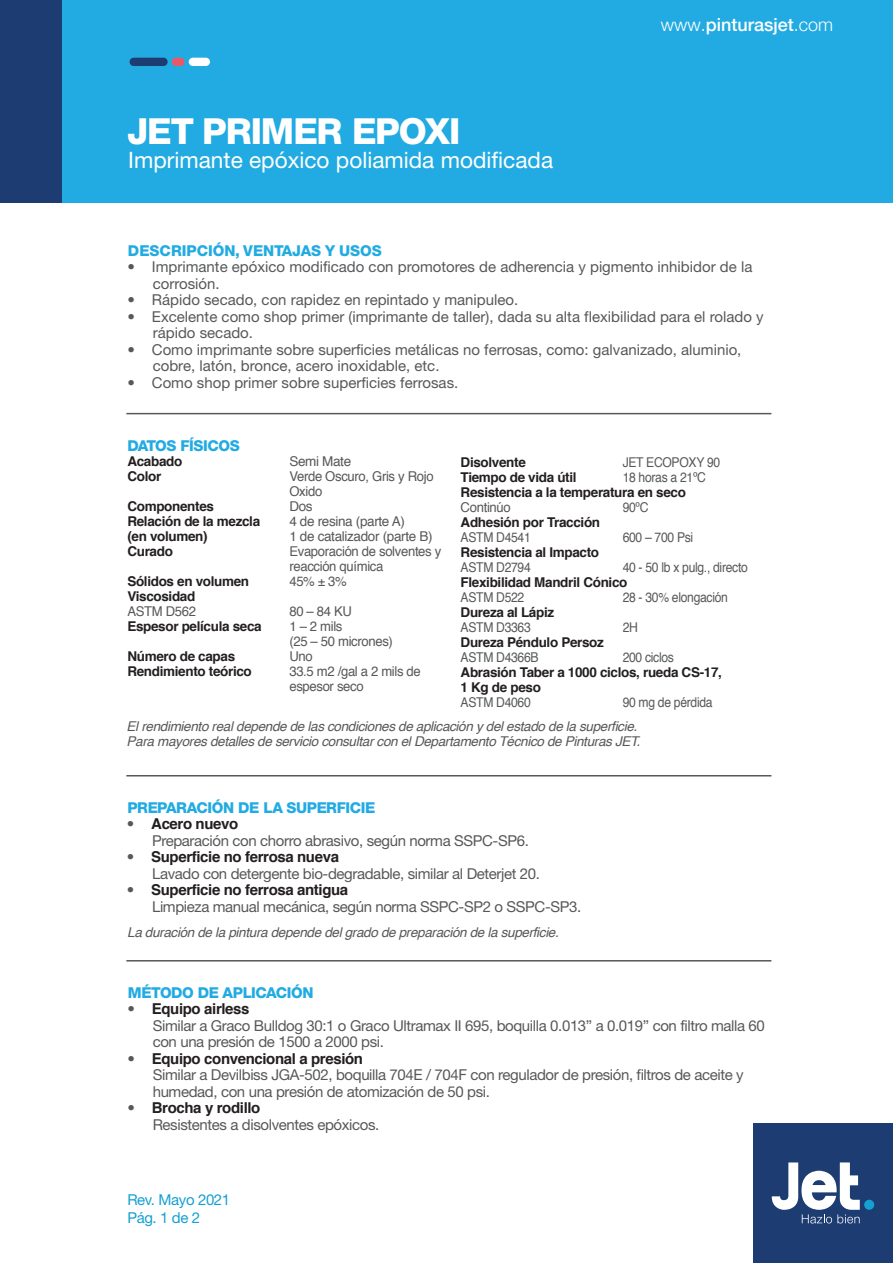
<style>
.page{position:relative;width:893px;height:1263px;background:#fff}
.page>*{position:absolute;margin:0;border:0;box-sizing:border-box;transform-origin:0 0}
.t1{font:800 36px "Helvetica Neue";letter-spacing:-.025em;color:#fff}
.t2{font:22.65px "Helvetica Neue";color:#fff}
.t3{font:500 18px "Helvetica Neue";color:#fff}
.t4{font:15px/16.5px "Helvetica Neue";letter-spacing:-.025em;color:#57585a}
.t5{font:15px/16.5px "Helvetica Neue";color:#57585a}
.t6{font:700 15px "Helvetica";letter-spacing:-.025em;color:#231f20}
.t7{font:800 15px "Helvetica Neue";letter-spacing:-.025em;color:#22abe2}
.t8{font:800 15px "Helvetica Neue";color:#22abe2}
.t9{font:15px/18px "Helvetica Neue";letter-spacing:-.025em;color:#15a0d2}
.t10{font:700 13.5px/15px "Helvetica";letter-spacing:-.025em;color:#231f20}
.t11{font:italic 13.5px/15px "Helvetica";letter-spacing:-.025em;color:#57585a}
.t12{font:13.5px/15px "Helvetica";letter-spacing:-.025em;color:#57585a}
.t13{font:13.5px "Helvetica";letter-spacing:-.025em;color:#57585a;scale:.9 1}
.s1{font-weight:300}
.s2{font-family:"Helvetica Neue";font-weight:400;color:#57585a}
</style>
<div class="page">
<div style="left:753px;top:1123px;width:140px;height:140px;background:#1d3c72"></div>
<div style="left:864px;top:1200px;width:10px;height:10px;background:#15a0d2;border-radius:50%"></div>
<svg style="left:772px;top:1162px;width:88px;height:61px"></svg>
<div style="left:0;top:0;width:893px;height:203px;background:#22abe2"></div>
<div style="left:0;top:0;width:62px;height:203px;background:#1d3c72"></div>
<div style="left:130px;top:58px;width:38px;height:8px;background:#1d3c72;border-radius:4px"></div>
<div style="left:189px;top:58px;width:21px;height:8px;background:#fff;border-radius:4px"></div>
<div style="left:172px;top:58px;width:13px;height:8px;background:#e95869;border-radius:4px"></div>
<hr style="left:126px;top:413px;width:645px;height:1px;background:#57585a">
<hr style="left:126px;top:775px;width:645px;height:1px;background:#57585a">
<hr style="left:126px;top:960px;width:645px;height:1px;background:#57585a">
<h1 class="t1" style="left:127px;top:109px;width:335px">JET PRIMER EPOXI</h1>
<h2 class="t2" style="left:128px;top:147px;width:426px">Imprimante epóxico poliamida modificada</h2>
<p class="t3" style="left:661px;top:10px;width:174px"><span class="s1">www.</span>pinturasjet<span class="s1">.com</span></p>
<p class="t8" style="left:128px;top:241px;width:255px">DESCRIPCIÓN, VENTAJAS Y USOS</p>
<p class="t5" style="left:153px;top:258px;width:601px;text-indent:-25px">• Imprimante epóxico modificado con promotores de adherencia y pigmento inhibidor de la corrosión.</p>
<p class="t5" style="left:127px;top:291px;width:392px">• Rápido secado, con rapidez en repintado y manipuleo.</p>
<p class="t5" style="left:153px;top:308px;width:612px;text-indent:-25px">• Excelente como shop primer (imprimante de taller), dada su alta flexibilidad para el rolado y rápido secado.</p>
<p class="t5" style="left:153px;top:341px;width:590px;text-indent:-25px">• Como imprimante sobre superficies metálicas no ferrosas, como: galvanizado, aluminio, cobre, latón, bronce, acero inoxidable, etc.</p>
<p class="t5" style="left:127px;top:374px;width:332px">• Como shop primer sobre superficies ferrosas.</p>
<p class="t7" style="left:127px;top:437px;width:114px">DATOS FÍSICOS</p>
<p class="t10" style="left:127px;top:454px;width:56px">Acabado</p>
<p class="t12" style="left:289px;top:454px;width:63px">Semi Mate</p>
<p class="t10" style="left:127px;top:469px;width:35px">Color</p>
<p class="t12" style="left:289px;top:469px;width:146px">Verde Oscuro, Gris y Rojo<br>Oxido</p>
<p class="t10" style="left:127px;top:499px;width:88px">Componentes</p>
<p class="t12" style="left:289px;top:499px;width:25px">Dos</p>
<p class="t10" style="left:127px;top:514px;width:134px">Relación de la mezcla</p>
<p class="t12" style="left:289px;top:514px;width:117px">4 de resina (parte A)</p>
<p class="t10" style="left:127px;top:529px;width:82px">(en volumen)</p>
<p class="t12" style="left:289px;top:529px;width:145px">1 de catalizador (parte B)</p>
<p class="t10" style="left:127px;top:544px;width:47px">Curado</p>
<p class="t12" style="left:289px;top:544px;width:153px">Evaporación de solventes y reacción química</p>
<p class="t10" style="left:127px;top:574px;width:123px">Sólidos en volumen</p>
<p class="t12" style="left:289px;top:574px;width:59px">45% ± 3%</p>
<p class="t10" style="left:127px;top:589px;width:70px">Viscosidad</p>
<p class="t12" style="left:127px;top:604px;width:70px">ASTM D562</p>
<p class="t12" style="left:289px;top:604px;width:64px">80 – 84 KU</p>
<p class="t10" style="left:127px;top:619px;width:136px">Espesor película seca</p>
<p class="t12" style="left:289px;top:619px;width:105px">1 – 2 mils<br>(25 – 50 micrones)</p>
<p class="t10" style="left:127px;top:649px;width:109px">Número de capas</p>
<p class="t12" style="left:289px;top:649px;width:25px">Uno</p>
<p class="t10" style="left:127px;top:664px;width:126px">Rendimiento teórico</p>
<p class="t12" style="left:289px;top:664px;width:133px">33.5 m2 /gal a 2 mils de espesor seco</p>
<p class="t10" style="left:461px;top:455px;width:67px">Disolvente</p>
<p class="t13" style="left:623px;top:452px;width:110px">JET ECOPOXY 90</p>
<p class="t10" style="left:461px;top:470px;width:117px">Tiempo de vida útil</p>
<p class="t13" style="left:623px;top:467px;width:94px">18 horas a 21ºC</p>
<p class="t10" style="left:461px;top:485px;width:227px">Resistencia a la temperatura en seco</p>
<p class="t12" style="left:461px;top:501px;width:52px">Continúo</p>
<p class="t13" style="left:623px;top:497px;width:30px">90ºC</p>
<p class="t10" style="left:461px;top:515px;width:141px">Adhesión por Tracción</p>
<p class="t13" style="left:461px;top:527px;width:79px">ASTM D4541</p>
<p class="t13" style="left:623px;top:527px;width:80px">600 – 700 Psi</p>
<p class="t10" style="left:461px;top:545px;width:140px">Resistencia al Impacto</p>
<p class="t13" style="left:461px;top:557px;width:79px">ASTM D2794</p>
<p class="t13" style="left:623px;top:557px;width:141px">40 - 50 lb x pulg., directo</p>
<p class="t10" style="left:461px;top:575px;width:168px">Flexibilidad Mandril Cónico</p>
<p class="t13" style="left:461px;top:587px;width:72px">ASTM D522</p>
<p class="t13" style="left:623px;top:587px;width:118px">28 - 30% elongación</p>
<p class="t10" style="left:461px;top:605px;width:95px">Dureza al Lápiz</p>
<p class="t13" style="left:461px;top:617px;width:79px">ASTM D3363</p>
<p class="t13" style="left:623px;top:617px;width:18px">2H</p>
<p class="t10" style="left:461px;top:635px;width:145px">Dureza Péndulo Persoz</p>
<p class="t13" style="left:461px;top:647px;width:88px">ASTM D4366B</p>
<p class="t13" style="left:623px;top:647px;width:58px">200 ciclos</p>
<p class="t10" style="left:461px;top:665px;width:263px">Abrasión Taber a 1000 ciclos, rueda CS-17,<br>1 Kg de peso</p>
<p class="t13" style="left:461px;top:692px;width:79px">ASTM D4060</p>
<p class="t13" style="left:623px;top:692px;width:101px">90 mg de pérdida</p>
<p class="t11" style="left:127px;top:719px;width:515px">El rendimiento real depende de las condiciones de aplicación y del estado de la superficie.<br>Para mayores detalles de servicio consultar con el Departamento Técnico de Pinturas JET.</p>
<p class="t7" style="left:127px;top:798px;width:250px">PREPARACIÓN DE LA SUPERFICIE</p>
<p class="t6" style="left:127px;top:812px;width:113px"><span class="s2">•</span> Acero nuevo</p>
<p class="t4" style="left:152px;top:832px;width:378px">Preparación con chorro abrasivo, según norma SSPC-SP6.</p>
<p class="t6" style="left:127px;top:845px;width:214px"><span class="s2">•</span> Superficie no ferrosa nueva</p>
<p class="t4" style="left:152px;top:865px;width:389px">Lavado con detergente bio-degradable, similar al Deterjet 20.</p>
<p class="t6" style="left:127px;top:878px;width:223px"><span class="s2">•</span> Superficie no ferrosa antigua</p>
<p class="t4" style="left:152px;top:898px;width:431px">Limpieza manual mecánica, según norma SSPC-SP2 o SSPC-SP3.</p>
<p class="t11" style="left:127px;top:925px;width:433px">La duración de la pintura depende del grado de preparación de la superficie.</p>
<p class="t7" style="left:128px;top:983px;width:187px">MÉTODO DE APLICACIÓN</p>
<p class="t6" style="left:127px;top:997px;width:124px"><span class="s2">•</span> Equipo airless</p>
<p class="t4" style="left:153px;top:1017px;width:614px">Similar a Graco Bulldog 30:1 o Graco Ultramax II 695, boquilla 0.013” a 0.019” con filtro malla 60 con una presión de 1500 a 2000 psi.</p>
<p class="t6" style="left:127px;top:1046px;width:237px"><span class="s2">•</span> Equipo convencional a presión</p>
<p class="t4" style="left:153px;top:1066px;width:592px">Similar a Devilbiss JGA-502, boquilla 704E / 704F con regulador de presión, filtros de aceite y humedad, con una presión de atomización de 50 psi.</p>
<p class="t6" style="left:127px;top:1096px;width:134px"><span class="s2">•</span> Brocha y rodillo</p>
<p class="t4" style="left:153px;top:1116px;width:228px">Resistentes a disolventes epóxicos.</p>
<p class="t9" style="left:127px;top:1191px;width:104px">Rev. Mayo 2021<br>Pág. 1 de 2</p>
</div>
